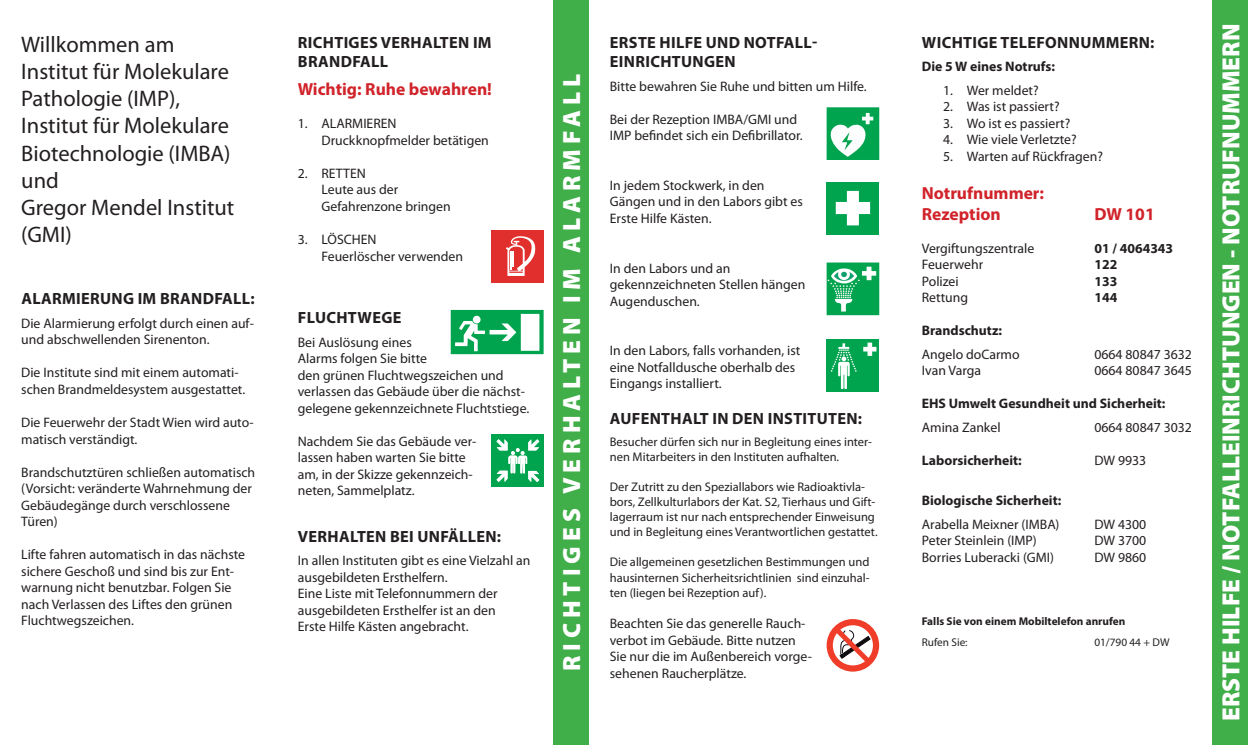
<style>
.page{position:relative;width:1248px;height:745px;background:#fff}
.page>*{position:absolute;margin:0;border:0;box-sizing:border-box;transform-origin:0 0}
.t1{font:900 25px "Myriad Pro";color:#fff}
.t2{font:900 25px "Myriad Pro";letter-spacing:.2em;color:#fff}
.t3{font:22.5px/27px "Myriad Pro";color:#231f20}
.t4{font:700 17.5px/21px "Myriad Pro";color:#d1232a}
.t5{font:700 16.25px/19.5px "Myriad Pro";letter-spacing:.02em;color:#231f20}
.t6{font:13.75px/16.5px "Myriad Pro";color:#231f20}
.t7{font:700 13.75px "Myriad Pro";color:#231f20}
.t8{font:12.5px/15px "Myriad Pro";color:#231f20}
.t9{font:700 11.25px "Myriad Pro";color:#231f20}
.t10{font:11.25px "Myriad Pro";color:#231f20}
</style>
<div class="page">
<div style="left:1212px;top:0;width:35px;height:744px;background:#40ae49"></div>
<div style="left:553px;top:0;width:35px;height:744px;background:#40ae49"></div>
<svg style="left:826px;top:107px;width:53px;height:53px"></svg>
<div style="left:826px;top:339px;width:53px;height:52px;background:#00a44f"></div>
<svg style="left:863px;top:342px;width:13px;height:13px"></svg>
<svg style="left:830px;top:343px;width:26px;height:46px"></svg>
<div style="left:826px;top:182px;width:53px;height:52px;background:#00a44f"></div>
<svg style="left:835px;top:191px;width:35px;height:34px"></svg>
<div style="left:491px;top:230px;width:53px;height:53px;background:#e02f2d"></div>
<svg style="left:506px;top:236px;width:29px;height:40px"></svg>
<div style="left:491px;top:434px;width:53px;height:52px;background:#00a44f"></div>
<svg style="left:496px;top:439px;width:43px;height:43px"></svg>
<svg style="left:826px;top:262px;width:53px;height:53px;background:#34b673"></svg>
<svg style="left:450px;top:310px;width:93px;height:44px"></svg>
<svg style="left:826px;top:619px;width:53px;height:52px"></svg>
<h2 class="t3" style="left:21px;top:32px;width:215px">Willkommen am<br>Institut für Molekulare<br>Pathologie (IMP),<br>Institut für Molekulare<br>Biotechnologie (IMBA) und<br>Gregor Mendel Institut (GMI)</h2>
<p class="t5" style="left:21px;top:288px;width:235px">ALARMIERUNG IM BRANDFALL:</p>
<p class="t6" style="left:21px;top:315px;width:234px">Die Alarmierung erfolgt durch einen auf&shy;und abschwellenden Sirenenton.</p>
<p class="t6" style="left:21px;top:364px;width:225px">Die Institute sind mit einem automati&shy;schen Brandmeldesystem ausgestattet.</p>
<p class="t6" style="left:21px;top:414px;width:234px">Die Feuerwehr der Stadt Wien wird auto&shy;matisch verständigt.</p>
<p class="t6" style="left:21px;top:463px;width:235px">Brandschutztüren schließen automatisch (Vorsicht: veränderte Wahrnehmung der<br>Gebäudegänge durch verschlossene<br>Türen)</p>
<p class="t6" style="left:21px;top:546px;width:225px">Lifte fahren automatisch in das nächste sichere Geschoß und sind bis zur Ent&shy;warnung nicht benutzbar. Folgen Sie nach Verlassen des Liftes den grünen Fluchtwegszeichen.</p>
<p class="t5" style="left:298px;top:32px;width:195px">RICHTIGES VERHALTEN IM<br>BRANDFALL</p>
<p class="t4" style="left:298px;top:78px;width:196px">Wichtig: Ruhe bewahren!</p>
<p class="t6" style="left:321px;top:116px;width:169px;text-indent:-24px">1. ALARMIEREN<br>Druckknopfmelder betätigen</p>
<p class="t6" style="left:321px;top:165px;width:131px;text-indent:-24px">2. RETTEN<br>Leute aus der<br>Gefahrenzone bringen</p>
<p class="t6" style="left:321px;top:231px;width:143px;text-indent:-24px">3. LÖSCHEN<br>Feuerlöscher verwenden</p>
<p class="t5" style="left:298px;top:307px;width:105px">FLUCHTWEGE</p>
<p class="t6" style="left:298px;top:334px;width:233px">Bei Auslösung eines<br>Alarms folgen Sie bitte<br>den grünen Fluchtwegszeichen und verlassen das Gebäude über die nächst&shy;gelegene gekennzeichnete Fluchtstiege.</p>
<p class="t6" style="left:298px;top:433px;width:180px">Nachdem Sie das Gebäude ver&shy;lassen haben warten Sie bitte am, in der Skizze gekennzeich&shy;neten, Sammelplatz.</p>
<p class="t5" style="left:298px;top:525px;width:205px">VERHALTEN BEI UNFÄLLEN:</p>
<p class="t6" style="left:298px;top:552px;width:234px">In allen Instituten gibt es eine Vielzahl an ausgebildeten Ersthelfern.<br>Eine Liste mit Telefonnummern der ausgebildeten Ersthelfer ist an den<br>Erste Hilfe Kästen angebracht.</p>
<h1 class="t2" style="left:557px;top:671px;width:599px;rotate:-90deg">RICHTIGES VERHALTEN IM ALARMFALL</h1>
<p class="t5" style="left:610px;top:32px;width:209px">ERSTE HILFE UND NOTFALL-<br>EINRICHTUNGEN</p>
<p class="t6" style="left:609px;top:78px;width:258px">Bitte bewahren Sie Ruhe und bitten um Hilfe.</p>
<p class="t6" style="left:609px;top:111px;width:194px">Bei der Rezeption IMBA/GMI und<br>IMP befindet sich ein Defibrillator.</p>
<p class="t6" style="left:609px;top:177px;width:194px">In jedem Stockwerk, in den<br>Gängen und in den Labors gibt es<br>Erste Hilfe Kästen.</p>
<p class="t6" style="left:609px;top:260px;width:197px">In den Labors und an gekennzeichneten Stellen hängen<br>Augenduschen.</p>
<p class="t6" style="left:609px;top:342px;width:192px">In den Labors, falls vorhanden, ist eine Notfalldusche oberhalb des<br>Eingangs installiert.</p>
<p class="t5" style="left:610px;top:408px;width:253px">AUFENTHALT IN DEN INSTITUTEN:</p>
<p class="t8" style="left:609px;top:434px;width:264px">Besucher dürfen sich nur in Begleitung eines inter&shy;nen Mitarbeiters in den Instituten aufhalten.</p>
<p class="t8" style="left:609px;top:479px;width:269px">Der Zutritt zu den Speziallabors wie Radioaktivla&shy;bors, Zellkulturlabors der Kat. S2, Tierhaus und Gift&shy;lagerraum ist nur nach entsprechender Einweisung und in Begleitung eines Verantwortlichen gestattet.</p>
<p class="t8" style="left:609px;top:554px;width:261px;text-align:justify">Die allgemeinen gesetzlichen Bestimmungen und hausinternen Sicherheitsrichtlinien sind einzuhal&shy;ten (liegen bei Rezeption auf).</p>
<p class="t6" style="left:609px;top:615px;width:204px">Beachten Sie das generelle Rauch&shy;verbot im Gebäude. Bitte nutzen<br>Sie nur die im Außenbereich vorge&shy;sehenen Raucherplätze.</p>
<p class="t5" style="left:921px;top:32px;width:234px">WICHTIGE TELEFONNUMMERN:</p>
<p class="t7" style="left:921px;top:58px;width:135px">Die 5 W eines Notrufs:</p>
<p class="t6" style="left:943px;top:82px;width:97px">1. Wer meldet?</p>
<p class="t6" style="left:943px;top:99px;width:118px">2. Was ist passiert?</p>
<p class="t6" style="left:943px;top:115px;width:129px">3. Wo ist es passiert?</p>
<p class="t6" style="left:943px;top:132px;width:135px">4. Wie viele Verletzte?</p>
<p class="t6" style="left:943px;top:148px;width:161px">5. Warten auf Rückfragen?</p>
<p class="t4" style="left:921px;top:181px;width:124px">Notrufnummer:<br>Rezeption</p>
<p class="t4" style="left:1094px;top:202px;width:62px">DW 101</p>
<p class="t6" style="left:921px;top:240px;width:114px">Vergiftungszentrale</p>
<p class="t7" style="left:1094px;top:239px;width:80px">01 / 4064343</p>
<p class="t6" style="left:921px;top:256px;width:63px">Feuerwehr</p>
<p class="t7" style="left:1094px;top:255px;width:24px">122</p>
<p class="t6" style="left:921px;top:273px;width:38px">Polizei</p>
<p class="t7" style="left:1094px;top:272px;width:24px">133</p>
<p class="t6" style="left:921px;top:289px;width:48px">Rettung</p>
<p class="t7" style="left:1094px;top:288px;width:24px">144</p>
<p class="t7" style="left:921px;top:321px;width:82px">Brandschutz:</p>
<p class="t6" style="left:921px;top:346px;width:99px">Angelo doCarmo</p>
<p class="t6" style="left:1094px;top:346px;width:99px">0664 80847 3632</p>
<p class="t6" style="left:921px;top:362px;width:61px">Ivan Varga</p>
<p class="t6" style="left:1094px;top:362px;width:99px">0664 80847 3645</p>
<p class="t7" style="left:921px;top:394px;width:245px">EHS Umwelt Gesundheit und Sicherheit:</p>
<p class="t6" style="left:921px;top:419px;width:80px">Amina Zankel</p>
<p class="t6" style="left:1094px;top:419px;width:99px">0664 80847 3032</p>
<p class="t7" style="left:921px;top:451px;width:101px">Laborsicherheit:</p>
<p class="t6" style="left:1094px;top:452px;width:53px">DW 9933</p>
<p class="t7" style="left:921px;top:491px;width:141px">Biologische Sicherheit:</p>
<p class="t6" style="left:921px;top:516px;width:139px">Arabella Meixner (IMBA)</p>
<p class="t6" style="left:1094px;top:516px;width:53px">DW 4300</p>
<p class="t6" style="left:921px;top:532px;width:116px">Peter Steinlein (IMP)</p>
<p class="t6" style="left:1094px;top:532px;width:53px">DW 3700</p>
<p class="t6" style="left:921px;top:549px;width:134px">Borries Luberacki (GMI)</p>
<p class="t6" style="left:1094px;top:549px;width:53px">DW 9860</p>
<p class="t9" style="left:921px;top:613px;width:205px">Falls Sie von einem Mobiltelefon anrufen</p>
<p class="t10" style="left:921px;top:635px;width:47px">Rufen Sie:</p>
<p class="t10" style="left:1094px;top:635px;width:77px">01/790 44 + DW</p>
<h1 class="t1" style="left:1216px;top:720px;width:698px;rotate:-90deg">ERSTE HILFE / NOTFALLEINRICHTUNGEN - NOTRUFNUMMERN</h1>
</div>
